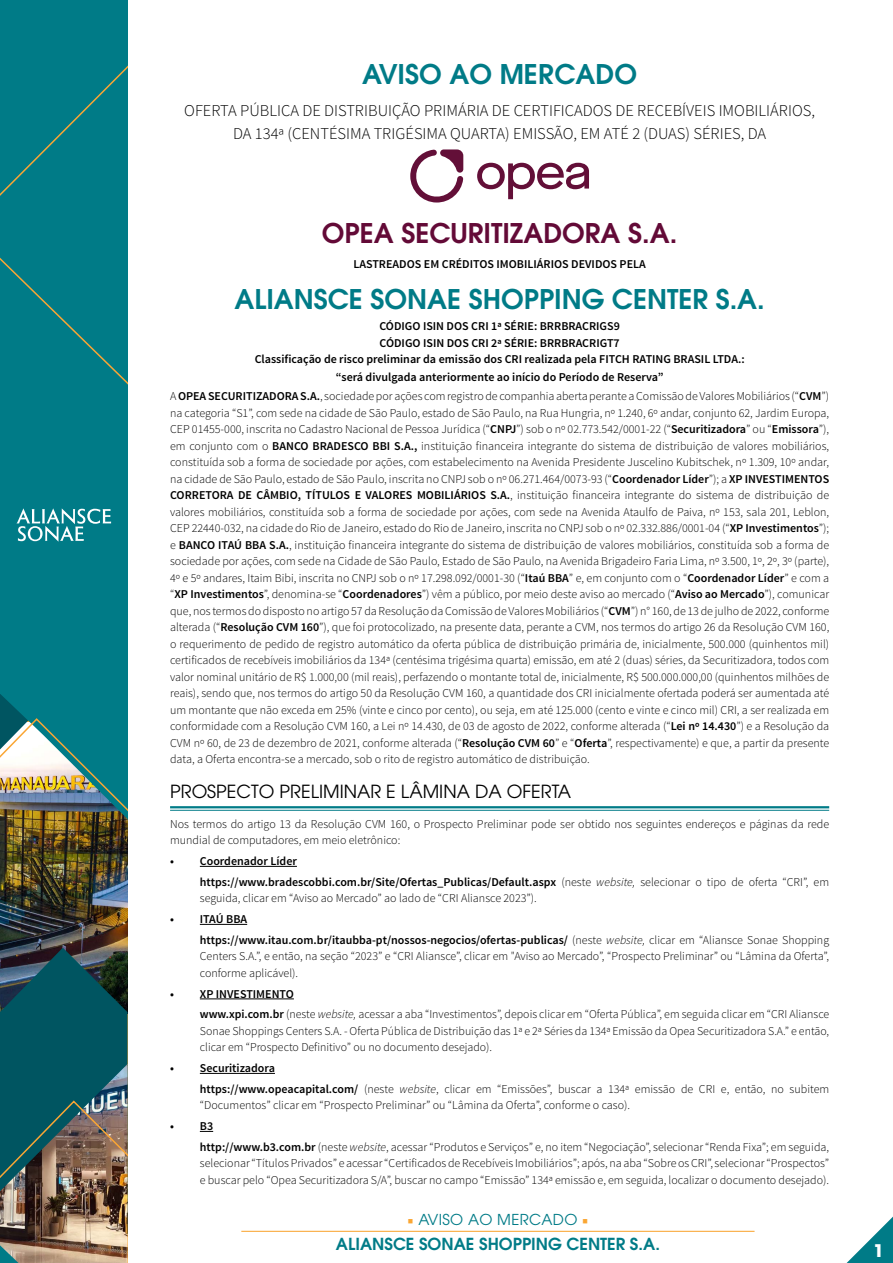
<style>
.page{position:relative;width:893px;height:1263px;background:#fff}
.page>*{position:absolute;margin:0;border:0;box-sizing:border-box;transform-origin:0 0}
.t1{font:600 27px "ITC Avant Garde Pro";color:#007b87}
.t2{font:600 27px "ITC Avant Garde Pro";color:#630a37}
.t3{font:18px "ITC Avant Garde Pro";color:#000}
.t4{font:700 17.25px "ITC Avant Garde Pro";color:#fff}
.t5{font:300 16.5px/23.1px "Source Sans Pro";color:#000;text-align:center}
.t6{font:600 16.5px "ITC Avant Garde Pro";color:#007b87}
.t7{font:15px "ITC Avant Garde Pro";letter-spacing:.02em;color:#007b87}
.t8{font:300 12px/16.5px "Source Sans Pro";color:#000}
.t9{font:600 12px/16.5px "Source Sans Pro";color:#000}
.s1{font-weight:600}
.s2{font-weight:300}
.s3{font-weight:300;font-style:italic}
.s4{font-style:italic}
.s5{font-family:"Minion Pro";font-weight:700;font-stretch:condensed;color:#faa633}
</style>
<div class="page">
<div style="left:0;top:0;width:128px;height:694px;background:#007b87"></div>
<img style="left:0;top:694px;width:128px;height:569px">
<svg style="left:16px;top:508px;width:95px;height:34px"></svg>
<svg style="left:0;top:65px;width:128px;height:320px"></svg>
<hr style="left:241px;top:1231px;width:514px;height:1px;background:#faa633">
<svg style="left:847px;top:1216px;width:46px;height:47px"></svg>
<hr style="left:170px;top:806px;width:659px;height:2px;background:#007b87">
<hr style="left:170px;top:810px;width:659px;height:1px;background:#007b87">
<hr style="left:200px;top:866px;width:97px;height:1px;background:#000">
<hr style="left:200px;top:924px;width:47px;height:1px;background:#000">
<hr style="left:200px;top:998px;width:94px;height:1px;background:#000">
<hr style="left:200px;top:1073px;width:75px;height:1px;background:#000">
<svg style="left:200px;top:1131px;width:13px;height:1px"></svg>
<svg style="left:477px;top:163px;width:112px;height:36px"></svg>
<svg style="left:410px;top:149px;width:53px;height:54px"></svg>
<h1 class="t1" style="left:362px;top:56px;width:276px">AVISO AO MERCADO</h1>
<h3 class="t5" style="left:184px;top:99px;width:632px">OFERTA PÚBLICA DE DISTRIBUIÇÃO PRIMÁRIA DE CERTIFICADOS DE RECEBÍVEIS IMOBILIÁRIOS,<br>DA 134ª (CENTÉSIMA TRIGÉSIMA QUARTA) EMISSÃO, EM ATÉ 2 (DUAS) SÉRIES, DA</h3>
<h1 class="t2" style="left:322px;top:216px;width:357px">OPEA SECURITIZADORA S.A.</h1>
<p class="t9" style="left:353px;top:257px;width:294px">LASTREADOS EM CRÉDITOS IMOBILIÁRIOS DEVIDOS PELA</p>
<h1 class="t1" style="left:234px;top:282px;width:532px">ALIANSCE SONAE SHOPPING CENTER S.A.</h1>
<p class="t9" style="left:255px;top:318px;width:491px;text-align:center">CÓDIGO ISIN DOS CRI 1ª SÉRIE: BRRBRACRIGS9<br>CÓDIGO ISIN DOS CRI 2ª SÉRIE: BRRBRACRIGT7<br>Classificação de risco preliminar da emissão dos CRI realizada pela FITCH RATING BRASIL LTDA.:</p>
<p class="t8" style="left:170px;top:368px;width:661px;line-height:18.6px;text-align:center"><span class="s1">“será divulgada anteriormente ao início do Período de Reserva”<br></span>A <span class="s1">OPEA SECURITIZADORA S.A.</span>, sociedade por ações com registro de companhia aberta perante a Comissão de Valores Mobiliários (“<span class="s1">CVM</span>”)</p>
<p class="t8" style="left:170px;top:404px;width:661px;text-align:justify">na categoria “S1”, com sede na cidade de São Paulo, estado de São Paulo, na Rua Hungria, nº 1.240, 6º andar, conjunto 62, Jardim Europa, CEP 01455-000, inscrita no Cadastro Nacional de Pessoa Jurídica (“<span class="s1">CNPJ</span>”) sob o nº 02.773.542/0001-22 (“<span class="s1">Securitizadora</span>” ou “<span class="s1">Emissora</span>”), em conjunto com o <span class="s1">BANCO BRADESCO BBI S.A.,</span> instituição financeira integrante do sistema de distribuição de valores mobiliários, constituída sob a forma de sociedade por ações, com estabelecimento na Avenida Presidente Juscelino Kubitschek, nº 1.309, 10º andar, na cidade de São Paulo, estado de São Paulo, inscrita no CNPJ sob o nº 06.271.464/0073-93 (“<span class="s1">Coordenador Líder</span>”); a <span class="s1">XP INVESTIMENTOS CORRETORA DE CÂMBIO, TÍTULOS E VALORES MOBILIÁRIOS S.A.</span>, instituição financeira integrante do sistema de distribuição de valores mobiliários, constituída sob a forma de sociedade por ações, com sede na Avenida Ataulfo de Paiva, nº 153, sala 201, Leblon, CEP 22440-032, na cidade do Rio de Janeiro, estado do Rio de Janeiro, inscrita no CNPJ sob o nº 02.332.886/0001-04 (“<span class="s1">XP Investimentos</span>”); e <span class="s1">BANCO ITAÚ BBA S.A.</span>, instituição financeira integrante do sistema de distribuição de valores mobiliários, constituída sob a forma de sociedade por ações, com sede na Cidade de São Paulo, Estado de São Paulo, na Avenida Brigadeiro Faria Lima, nº 3.500, 1º, 2º, 3º (parte), 4º e 5º andares, Itaim Bibi, inscrita no CNPJ sob o nº 17.298.092/0001-30 (“<span class="s1">Itaú BBA</span>” e, em conjunto com o “<span class="s1">Coordenador Líder</span>” e com a “<span class="s1">XP Investimentos</span>”, denomina-se “<span class="s1">Coordenadores</span>”) vêm a público, por meio deste aviso ao mercado (“<span class="s1">Aviso ao Mercado</span>”), comunicar que, nos termos do disposto no artigo 57 da Resolução da Comissão de Valores Mobiliários (“<span class="s1">CVM</span>”) n° 160, de 13 de julho de 2022, conforme alterada (“<span class="s1">Resolução CVM 160</span>”), que foi protocolizado, na presente data, perante a CVM, nos termos do artigo 26 da Resolução CVM 160, o requerimento de pedido de registro automático da oferta pública de distribuição primária de, inicialmente, 500.000 (quinhentos mil) certificados de recebíveis imobiliários da 134ª (centésima trigésima quarta) emissão, em até 2 (duas) séries, da Securitizadora, todos com valor nominal unitário de R$ 1.000,00 (mil reais), perfazendo o montante total de, inicialmente, R$ 500.000.000,00 (quinhentos milhões de reais), sendo que, nos termos do artigo 50 da Resolução CVM 160, a quantidade dos CRI inicialmente ofertada poderá ser aumentada até um montante que não exceda em 25% (vinte e cinco por cento), ou seja, em até 125.000 (cento e vinte e cinco mil) CRI, a ser realizada em conformidade com a Resolução CVM 160, a Lei nº 14.430, de 03 de agosto de 2022, conforme alterada (“<span class="s1">Lei nº 14.430</span>”) e a Resolução da CVM nº 60, de 23 de dezembro de 2021, conforme alterada (“<span class="s1">Resolução CVM 60</span>” e “<span class="s1">Oferta</span>”, respectivamente) e que, a partir da presente data, a Oferta encontra-se a mercado, sob o rito de registro automático de distribuição.</p>
<h2 class="t3" style="left:170px;top:780px;width:403px">PROSPECTO PRELIMINAR E LÂMINA DA OFERTA</h2>
<p class="t8" style="left:170px;top:816px;width:661px">Nos termos do artigo 13 da Resolução CVM 160, o Prospecto Preliminar pode ser obtido nos seguintes endereços e páginas da rede mundial de computadores, em meio eletrônico:</p>
<p class="t9" style="left:200px;top:851px;width:631px;line-height:20.7px;text-indent:-30px">• Coordenador Líder<br>https://www.bradescobbi.com.br/Site/Ofertas_Publicas/Default.aspx <span class="s2">(neste</span> <span class="s3">website,</span> <span class="s2">selecionar o tipo de oferta “CRI”, em</span></p>
<p class="t8" style="left:200px;top:890px;width:338px">seguida, clicar em “Aviso ao Mercado” ao lado de “CRI Aliansce 2023”).</p>
<p class="t9" style="left:200px;top:909px;width:631px;line-height:20.7px;text-indent:-30px">• ITAÚ BBA<br>https://www.itau.com.br/itaubba-pt/nossos-negocios/ofertas-publicas/ <span class="s2">(neste</span> <span class="s3">website,</span> <span class="s2">clicar em “Aliansce Sonae Shopping</span></p>
<p class="t8" style="left:200px;top:948px;width:631px">Centers S.A.”, e então, na seção “2023” e “CRI Aliansce”, clicar em "Aviso ao Mercado”, “Prospecto Preliminar” ou “Lâmina da Oferta”, conforme aplicável).</p>
<p class="t8" style="left:200px;top:983px;width:631px;line-height:20.7px;text-indent:-30px"><span class="s1">• XP INVESTIMENTO<br>www.xpi.com.br</span> (neste <span class="s4">website,</span> acessar a aba “Investimentos”, depois clicar em “Oferta Pública”, em seguida clicar em “CRI Aliansce</p>
<p class="t8" style="left:200px;top:1023px;width:631px">Sonae Shoppings Centers S.A. - Oferta Pública de Distribuição das 1ª e 2ª Séries da 134ª Emissão da Opea Securitizadora S.A.” e então, clicar em “Prospecto Definitivo” ou no documento desejado).</p>
<p class="t8" style="left:200px;top:1058px;width:631px;line-height:20.7px;text-indent:-30px"><span class="s1">• Securitizadora<br>https://www.opeacapital.com/</span> (neste <span class="s4">website</span>, clicar em “Emissões”, buscar a 134ª emissão de CRI e, então, no subitem</p>
<p class="t8" style="left:200px;top:1097px;width:432px">“Documentos” clicar em “Prospecto Preliminar” ou “Lâmina da Oferta”, conforme o caso).</p>
<p class="t8" style="left:200px;top:1116px;width:631px;line-height:20.7px;text-indent:-30px"><span class="s1">• B3<br>http://www.b3.com.br</span> (neste <span class="s4">website</span>, acessar “Produtos e Serviços” e, no item “Negociação”, selecionar “Renda Fixa”; em seguida,</p>
<p class="t8" style="left:200px;top:1155px;width:631px">selecionar “Títulos Privados” e acessar “Certificados de Recebíveis Imobiliários”; após, na aba “Sobre os CRI”, selecionar “Prospectos” e buscar pelo “Opea Securitizadora S/A”, buscar no campo “Emissão” 134ª emissão e, em seguida, localizar o documento desejado).</p>
<p class="t7" style="left:408px;top:1210px;width:182px"><span class="s5">■</span> AVISO AO MERCADO <span class="s5">■</span></p>
<h3 class="t6" style="left:336px;top:1232px;width:326px">ALIANSCE SONAE SHOPPING CENTER S.A.</h3>
<h3 class="t4" style="left:873px;top:1239px;width:12px">1</h3>
</div>
